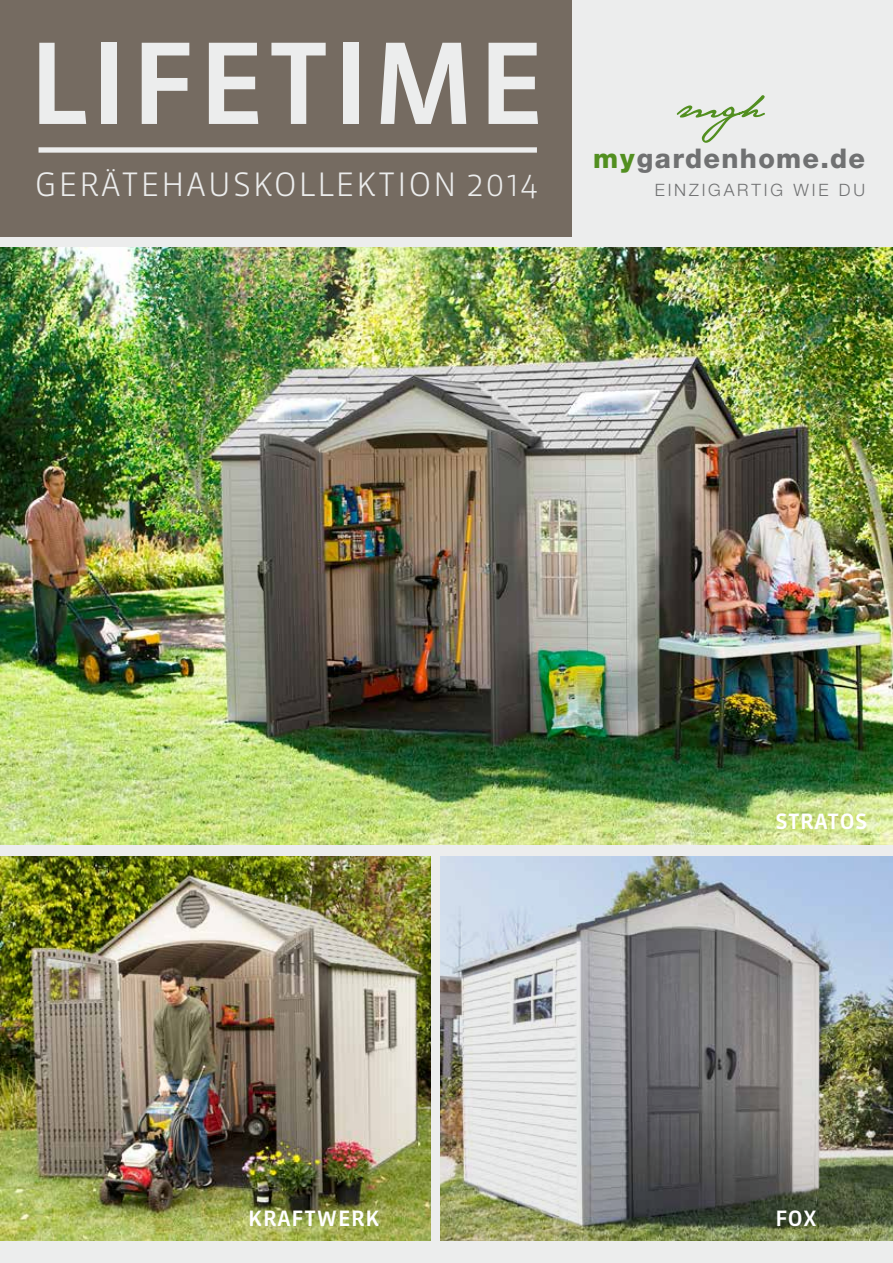
<style>
.page{position:relative;width:893px;height:1263px;background:#eceded}
.page>*{position:absolute;margin:0;border:0;box-sizing:border-box;transform-origin:0 0}
.t1{font:500 110.85px "Sanuk";letter-spacing:.03em;color:#eceded}
.t2{font:300 32.1px "Sanuk";letter-spacing:.05em;color:#eceded}
.t3{font:800 27.15px "Helvetica Neue LT Std";letter-spacing:.05em;color:#707172}
.t4{font:500 21px "Sanuk TF";letter-spacing:.035em;color:#fff}
.t5{font:300 17.1px "Helvetica Neue LT Std";letter-spacing:.165em;color:#707172}
.s1{color:#528f20}
</style>
<div class="page">
<img style="left:440px;top:856px;width:453px;height:384px">
<img style="left:0;top:247px;width:893px;height:598px">
<img style="left:0;top:856px;width:430px;height:384px">
<svg style="left:677px;top:95px;width:88px;height:48px"></svg>
<div style="left:0;top:0;width:572px;height:236px;background:#756b61"></div>
<div style="left:39px;top:147px;width:498px;height:6px;background:#eceded"></div>
<h1 class="t1" style="left:29px;top:15px;width:517px">LIFETIME</h1>
<p class="t2" style="left:35px;top:164px;width:504px">GERÄTEHAUSKOLLEKTION 2014</p>
<p class="t3" style="left:593px;top:142px;width:273px"><span class="s1">my</span>gardenhome.de</p>
<p class="t5" style="left:655px;top:179px;width:212px">EINZIGARTIG WIE DU</p>
<p class="t4" style="left:775px;top:808px;width:94px">STRATOS</p>
<p class="t4" style="left:248px;top:1205px;width:133px">KRAFTWERK</p>
<p class="t4" style="left:775px;top:1205px;width:43px">FOX</p>
</div>
